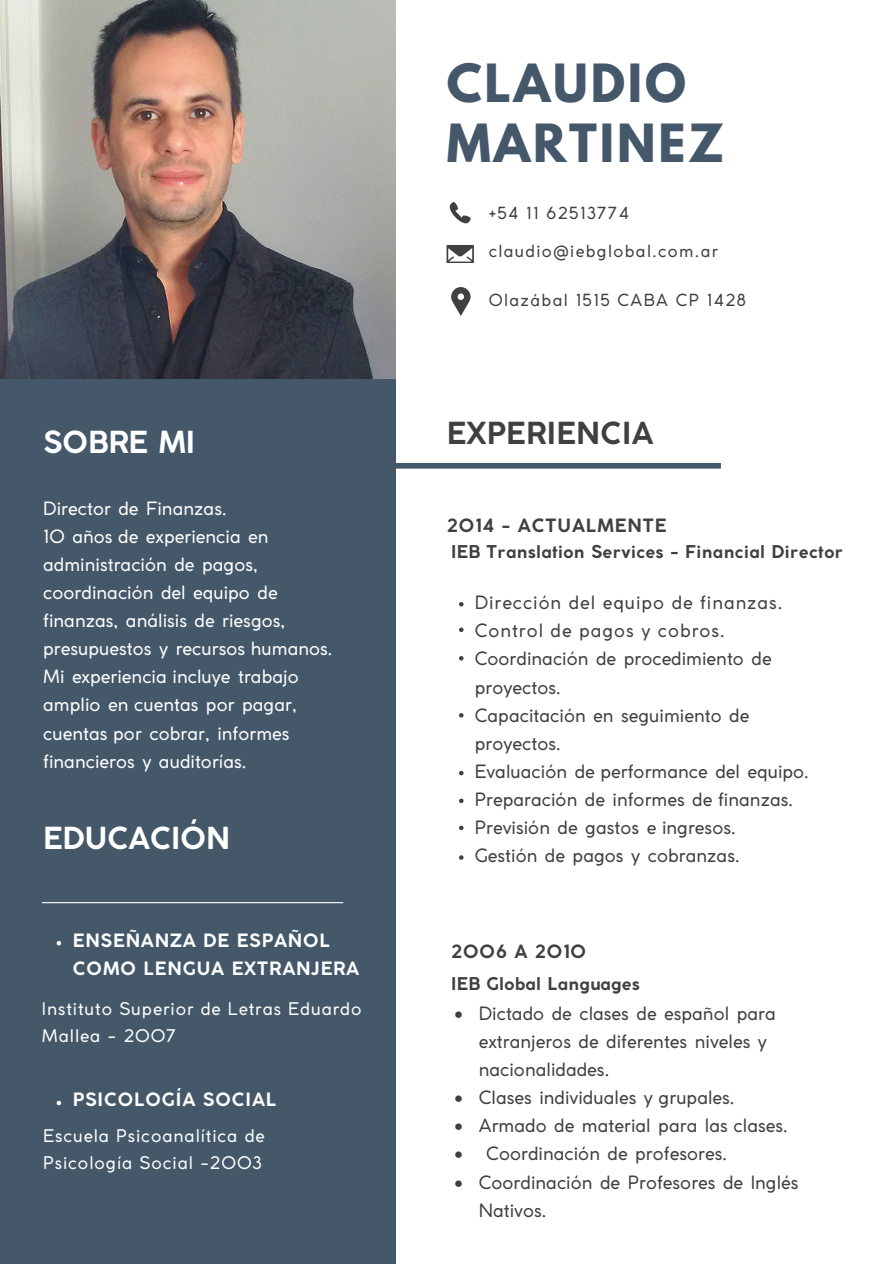
<style>
.page{position:relative;width:893px;height:1264px;background:#fff}
.page>*{position:absolute;margin:0;border:0;box-sizing:border-box;transform-origin:0 0}
.t1{font:700 46.65px/60.4px "League Spartan";letter-spacing:.06em;color:#44586a}
.t2{font:700 30px "Coco Gothic";color:#fff}
.t3{font:700 30px "Coco Gothic";letter-spacing:.015em;color:#404040}
.t4{font:18.15px/28.2px "Coco Gothic";color:#404040}
.t5{font:18.15px/28.2px "Coco Gothic";color:#fff}
.t6{font:700 18.15px/28.2px "Coco Gothic";letter-spacing:.05em;color:#fff}
.t7{font:700 18.15px "Coco Gothic";letter-spacing:.05em;color:#404040}
.t8{font:700 17.4px "Coco Gothic";letter-spacing:.02em;color:#404040}
.t9{font:17.25px/27px "Coco Gothic";letter-spacing:.05em;color:#fff}
.t10{font:16.5px "Coco Gothic";letter-spacing:.08em;color:#404040}
.s1{font-style:inherit}
</style>
<div class="page">
<div style="left:0;top:0;width:396px;height:1263px;background:#44586a"></div>
<img style="left:0;top:0;width:395px;height:379px">
<div style="left:396px;top:463px;width:324px;height:5px;background:#44586a"></div>
<hr style="left:42px;top:902px;width:301px;height:1px;background:#fff">
<svg style="left:57px;top:941px;width:4px;height:4px"></svg>
<svg style="left:57px;top:1100px;width:4px;height:5px"></svg>
<svg style="left:459px;top:602px;width:4px;height:4px"></svg>
<svg style="left:459px;top:770px;width:4px;height:5px"></svg>
<svg style="left:459px;top:855px;width:4px;height:4px"></svg>
<svg style="left:449px;top:202px;width:22px;height:21px"></svg>
<svg style="left:446px;top:245px;width:27px;height:18px"></svg>
<svg style="left:451px;top:287px;width:19px;height:29px"></svg>
<svg style="left:459px;top:627px;width:4px;height:5px"></svg>
<svg style="left:459px;top:656px;width:4px;height:4px"></svg>
<svg style="left:459px;top:713px;width:4px;height:4px"></svg>
<svg style="left:459px;top:825px;width:4px;height:5px"></svg>
<svg style="left:459px;top:798px;width:4px;height:5px"></svg>
<h2 class="t2" style="left:43px;top:430px;width:153px">SOBRE MI</h2>
<h2 class="t5" style="left:43px;top:495px;width:291px">Director de Finanzas<span class="s1">.<br></span>10 años de experiencia en administración de pagos, coordinación del equipo de finanzas, análisis de riesgos, presupuestos y recursos humanos.<br>Mi experiencia incluye trabajo amplio en cuentas por pagar, cuentas por cobrar, informes financieros y auditorías.</h2>
<h2 class="t2" style="left:43px;top:826px;width:188px">EDUCACIÓN</h2>
<p class="t6" style="left:73px;top:927px;width:288px">ENSEÑANZA DE ESPAÑOL<br>COMO LENGUA EXTRANJERA</p>
<p class="t9" style="left:42px;top:996px;width:321px">Instituto Superior de Letras Eduardo<br>Mallea - 2007</p>
<p class="t6" style="left:73px;top:1087px;width:205px">PSICOLOGÍA SOCIAL</p>
<p class="t9" style="left:43px;top:1123px;width:223px">Escuela Psicoanalítica de<br>Psicología Social -2003</p>
<h3 class="t1" style="left:446px;top:59px;width:279px">CLAUDIO<br>MARTINEZ</h3>
<p class="t10" style="left:488px;top:207px;width:142px">+54 11 62513774</p>
<p class="t10" style="left:488px;top:244px;width:231px">claudio@iebglobal.com.ar</p>
<p class="t10" style="left:488px;top:294px;width:259px">Olaz<span class="s1">á</span>bal 1515 CABA CP 1428</p>
<h1 class="t3" style="left:446px;top:421px;width:208px">EXPERIENCIA</h1>
<p class="t7" style="left:446px;top:519px;width:221px">2014 - ACTUALMENTE</p>
<p class="t8" style="left:451px;top:545px;width:393px">IEB Translation Services - Financial Director</p>
<h4 class="t4" style="left:474px;top:590px;width:336px">Dirección del equipo de finanzas.<br>Control de pagos y cobros.<br>Coordinación de procedimiento de proyectos.<br>Capacitación en <span class="s1">seguimiento</span> de proyectos.<br>Evaluación de performance del equipo<span class="s1">.<br></span>Preparación de informes de finanzas.<br>Previsión de gastos e ingresos<span class="s1">.<br></span>Gestión de pagos y cobranzas<span class="s1">.</span></h4>
<p class="t7" style="left:451px;top:944px;width:136px">2006 A 2010</p>
<p class="t8" style="left:451px;top:976px;width:190px">IEB Global Languages</p>
<p class="t4" style="left:478px;top:1000px;width:299px;text-indent:-24px">• Dictado de clases de español para extranjeros de diferentes niveles y nacionalidades.</p>
<p class="t4" style="left:454px;top:1085px;width:282px">• Clases individuales y grupales.</p>
<p class="t4" style="left:454px;top:1113px;width:335px">• Armado de material para las clases.</p>
<p class="t4" style="left:454px;top:1141px;width:274px">• Coordinación de profesores.</p>
<p class="t4" style="left:478px;top:1169px;width:321px;text-indent:-24px">• Coordinación de Profesores de Inglés<br>Nativos.</p>
</div>
